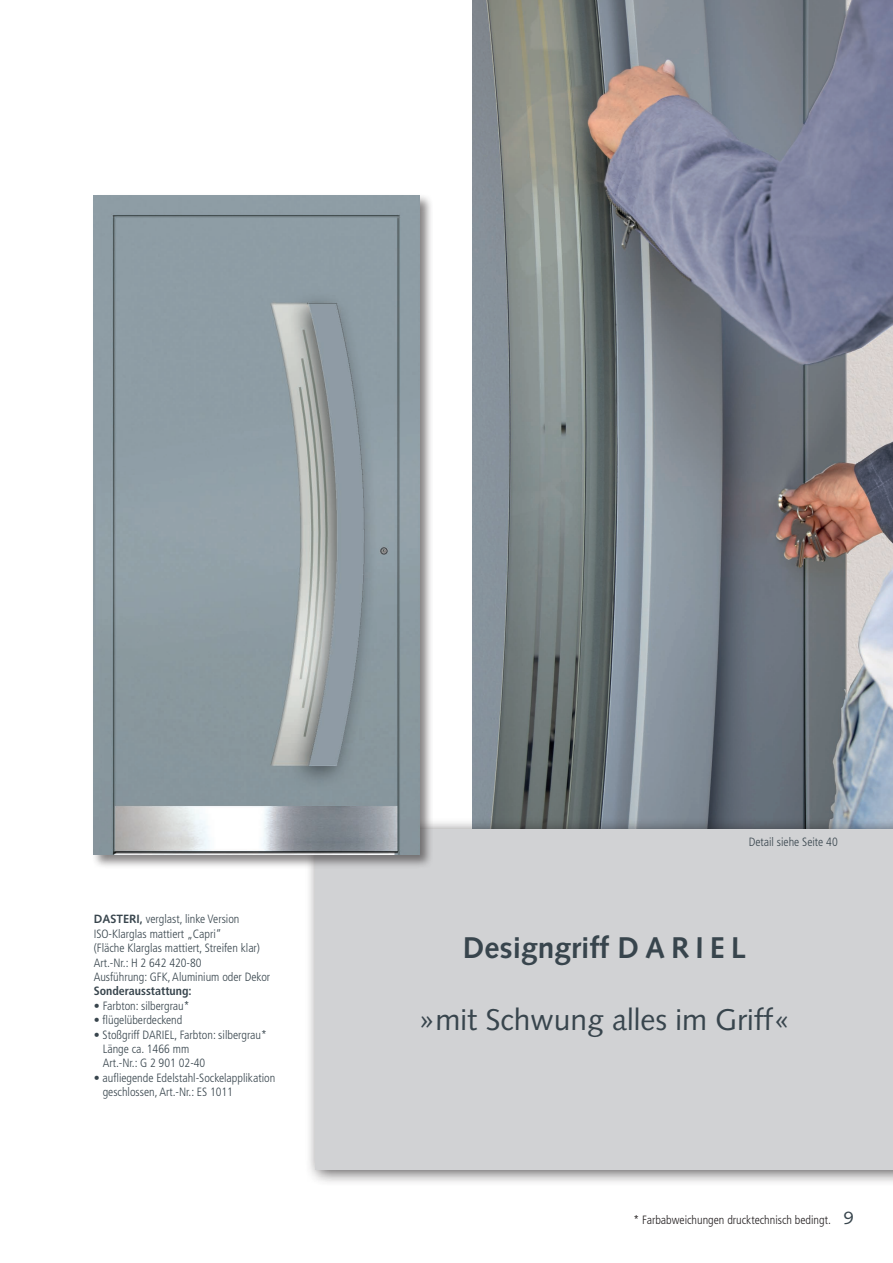
<style>
.page{position:relative;width:893px;height:1263px;background:#fff}
.page>*{position:absolute;margin:0;border:0;box-sizing:border-box;transform-origin:0 0}
.t1{font:30px "Syntax";color:#38454d}
.t2{font:700 30px "Syntax";color:#38454d}
.t3{font:300 condensed 12px/14.4px "Frutiger";color:#38454d}
.t4{font:300 condensed 12px "Frutiger";color:#231f20}
.t5{font:700 condensed 12px "Frutiger";color:#38454d}
.s1{font-family:"Syntax";font-weight:700;font-stretch:normal}
.s2{font-weight:700}
.s3{font-family:"Syntax";font-weight:400;font-stretch:normal;font-size:18px;color:#38454d}
</style>
<div class="page">
<img style="left:472px;top:0;width:421px;height:818px">
<div style="left:304px;top:818px;width:589px;height:369px;background:#231f20;opacity:.75"></div>
<div style="left:316px;top:829px;width:577px;height:340px;background:#d1d2d4"></div>
<div style="left:91px;top:193px;width:342px;height:676px;background:#231f20;opacity:.55"></div>
<img style="left:94px;top:196px;width:325px;height:659px">
<p class="t3" style="left:94px;top:912px;width:178px"><span class="s1">DASTERI</span><span class="s2">,</span> verglast, linke Version ISO-Klarglas mattiert „Capri“<br>(Fläche Klarglas mattiert, Streifen klar)<br>Art.-Nr.: H 2 642 420-80<br>Ausführung: GFK, Aluminium oder Dekor</p>
<p class="t5" style="left:94px;top:984px;width:99px">Sonderausstattung:</p>
<p class="t3" style="left:94px;top:998px;width:97px">• Farbton: silbergrau*</p>
<p class="t3" style="left:94px;top:1013px;width:90px">• flügelüberdeckend</p>
<p class="t3" style="left:103px;top:1027px;width:166px;text-indent:-9px">• Stoßgriff DARIEL, Farbton: silbergrau*<br>Länge ca. 1466 mm<br>Art.-Nr.: G 2 901 02-40</p>
<p class="t3" style="left:103px;top:1070px;width:174px;text-indent:-9px">• aufliegende Edelstahl-Sockelapplikation geschlossen, Art.-Nr.: ES 1011</p>
<p class="t3" style="left:749px;top:835px;width:91px">Detail siehe Seite 40</p>
<h1 class="t2" style="left:463px;top:931px;width:284px">Designgriff D A R I E L</h1>
<h1 class="t1" style="left:419px;top:1002px;width:373px">»mit Schwung alles im Griff«</h1>
<p class="t4" style="left:634px;top:1213px;width:222px">* Farbabweichungen drucktechnisch bedingt. <span class="s3">9</span></p>
</div>
